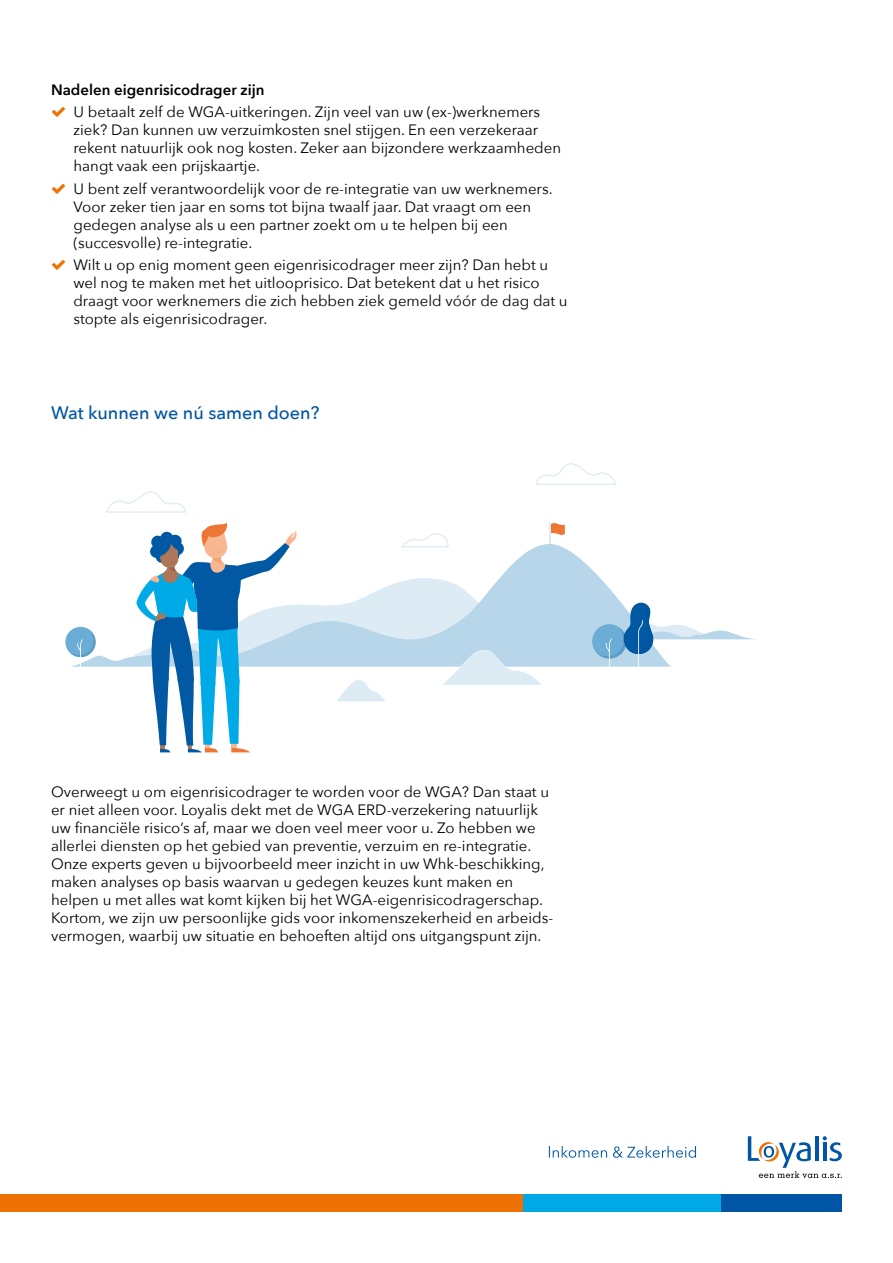
<style>
.page{position:relative;width:893px;height:1263px;background:#fff}
.page>*{position:absolute;margin:0;border:0;box-sizing:border-box;transform-origin:0 0}
.Kopje_over_2_kolomme{font:500 18px "Avenir Next";color:#0056a4}
.Opsomming{font:15px/18px "Avenir Next";color:#000}
.Body_over_2_kolommen{font:15px/18px "Avenir Next";color:#000}
.Bodykopje_over_2_kol{font:600 15px "Avenir Next";color:#000}
</style>
<div class="page">
<div style="left:0;top:1195px;width:523px;height:17px;background:#ee7203"></div>
<div style="left:523px;top:1195px;width:199px;height:17px;background:#00a8e7"></div>
<div style="left:722px;top:1195px;width:120px;height:17px;background:#0056a4"></div>
<svg style="left:748px;top:1136px;width:94px;height:42px"></svg>
<svg style="left:549px;top:1146px;width:147px;height:12px"></svg>
<svg style="left:550px;top:522px;width:15px;height:22px"></svg>
<svg style="left:71px;top:544px;width:550px;height:123px"></svg>
<svg style="left:106px;top:491px;width:80px;height:22px"></svg>
<svg style="left:536px;top:463px;width:80px;height:22px"></svg>
<svg style="left:575px;top:602px;width:181px;height:65px"></svg>
<svg style="left:134px;top:523px;width:408px;height:229px"></svg>
<div style="left:65px;top:627px;width:31px;height:30px;background:#6badd4;border-radius:50%"></div>
<svg style="left:69px;top:630px;width:27px;height:37px"></svg>
<p class="Bodykopje_over_2_kol" style="left:51px;top:76px;width:215px">Nadelen eigenrisicodrager zijn</p>
<p class="Opsomming" style="left:74px;top:102px;width:489px">U betaalt zelf de WGA-uitkeringen. Zijn veel van uw (ex-)werknemers ziek? Dan kunnen uw verzuimkosten snel stijgen. En een verzekeraar rekent natuurlijk ook nog kosten. Zeker aan bijzondere werkzaamheden hangt vaak een prijskaartje.</p>
<p class="Opsomming" style="left:74px;top:179px;width:481px">U bent zelf verantwoordelijk voor de re-integratie van uw werknemers.<br>Voor zeker tien jaar en soms tot bijna twaalf jaar. Dat vraagt om een gedegen analyse als u een partner zoekt om u te helpen bij een (succesvolle) re-integratie.</p>
<p class="Opsomming" style="left:73px;top:255px;width:496px">Wilt u op enig moment geen eigenrisicodrager meer zijn? Dan hebt u wel nog te maken met het uitlooprisico. Dat betekent dat u het risico draagt voor werknemers die zich hebben ziek gemeld vóór de dag dat u stopte als eigenrisicodrager.</p>
<p class="Kopje_over_2_kolomme" style="left:51px;top:397px;width:270px">Wat kunnen we nú samen doen?</p>
<p class="Body_over_2_kolommen" style="left:51px;top:782px;width:502px">Overweegt u om eigenrisicodrager te worden voor de WGA? Dan staat u er niet alleen voor. Loyalis dekt met de WGA ERD-verzekering natuurlijk uw financiële risico’s af, maar we doen veel meer voor u. Zo hebben we allerlei diensten op het gebied van preventie, verzuim en re-integratie.<br>Onze experts geven u bijvoorbeeld meer inzicht in uw Whk-beschikking, maken analyses op basis waarvan u gedegen keuzes kunt maken en helpen u met alles wat komt kijken bij het WGA-eigenrisicodragerschap.<br>Kortom, we zijn uw persoonlijke gids voor inkomenszekerheid en arbeids&shy;vermogen, waarbij uw situatie en behoeften altijd ons uitgangspunt zijn.</p>
</div>
